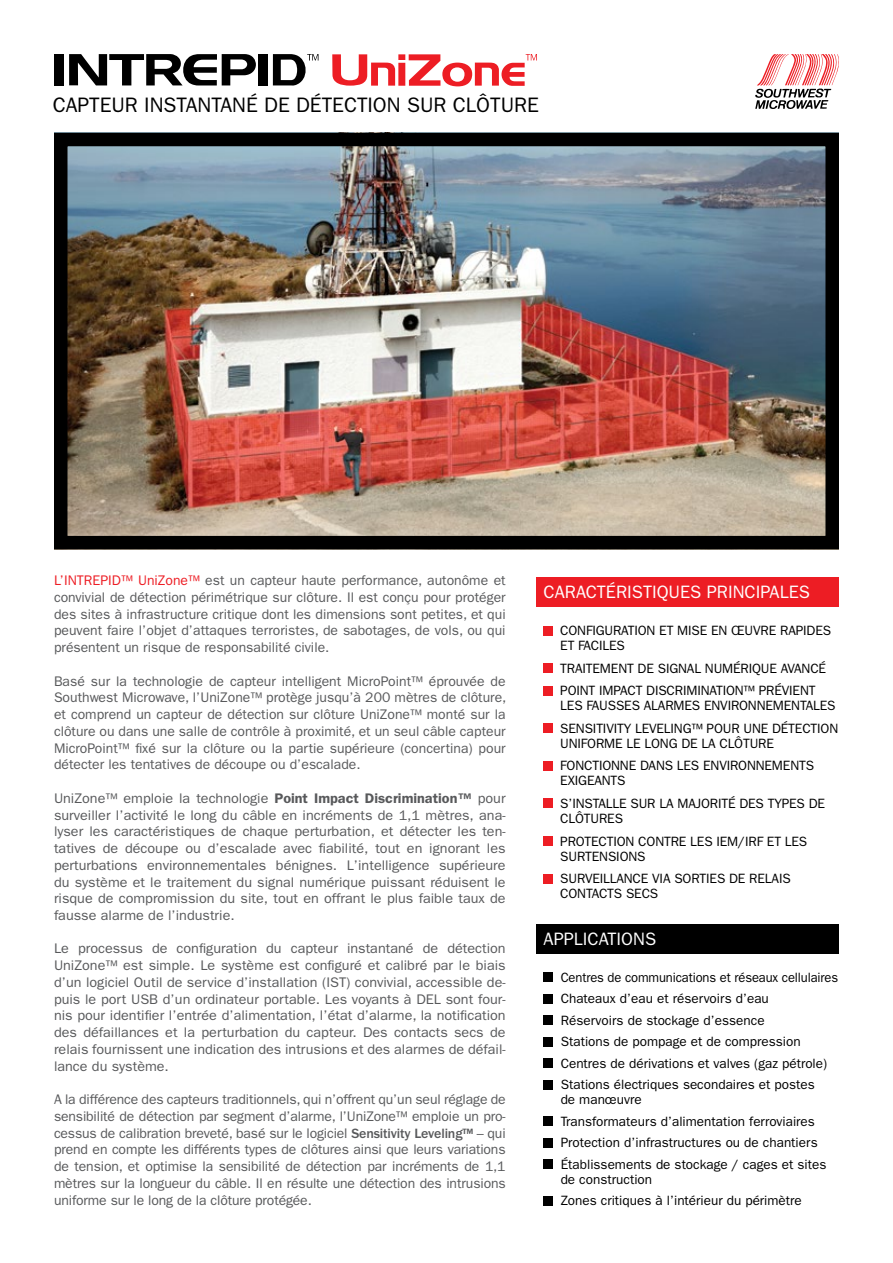
<style>
.page{position:relative;width:893px;height:1263px;background:#fff}
.page>*{position:absolute;margin:0;border:0;box-sizing:border-box;transform-origin:0 0}
.t1{font:21px "ITC Franklin Gothic Std";color:#000}
.t2{font:18px "ITC Franklin Gothic Std";color:#fff}
.t3{font:13.95px/16.8px "ITC Franklin Gothic Std";color:#58595b;text-align:justify}
.t4{font:13.5px/22.5px "ITC Franklin Gothic Std";letter-spacing:-.01em;color:#000}
.t5{font:13.5px/21.5px "ITC Franklin Gothic Std";letter-spacing:-.01em;color:#000;scale:.96 1}
.s1{color:#ed1d24}
.s2{font-weight:600}
.s3{font-weight:500}
</style>
<div class="page">
<div style="left:544px;top:626px;width:9px;height:9px;background:#ed1d24"></div>
<div style="left:544px;top:664px;width:9px;height:9px;background:#ed1d24"></div>
<div style="left:544px;top:686px;width:9px;height:9px;background:#ed1d24"></div>
<div style="left:544px;top:724px;width:9px;height:9px;background:#ed1d24"></div>
<div style="left:544px;top:761px;width:9px;height:9px;background:#ed1d24"></div>
<div style="left:544px;top:799px;width:9px;height:9px;background:#ed1d24"></div>
<div style="left:544px;top:836px;width:9px;height:9px;background:#ed1d24"></div>
<div style="left:544px;top:874px;width:9px;height:9px;background:#ed1d24"></div>
<div style="left:544px;top:973px;width:9px;height:9px;background:#000"></div>
<div style="left:544px;top:994px;width:9px;height:9px;background:#000"></div>
<div style="left:544px;top:1016px;width:9px;height:9px;background:#000"></div>
<div style="left:544px;top:1037px;width:9px;height:9px;background:#000"></div>
<div style="left:544px;top:1059px;width:9px;height:9px;background:#000"></div>
<div style="left:544px;top:1080px;width:9px;height:9px;background:#000"></div>
<div style="left:544px;top:1117px;width:9px;height:9px;background:#000"></div>
<div style="left:544px;top:1138px;width:9px;height:9px;background:#000"></div>
<div style="left:544px;top:1160px;width:9px;height:9px;background:#000"></div>
<div style="left:544px;top:1196px;width:9px;height:9px;background:#000"></div>
<div style="left:537px;top:577px;width:302px;height:30px;background:#ed1d24"></div>
<div style="left:537px;top:924px;width:302px;height:29px;background:#000"></div>
<svg style="left:755px;top:54px;width:84px;height:55px"></svg>
<svg style="left:332px;top:54px;width:205px;height:32px"></svg>
<div style="left:54px;top:54px;width:9px;height:31px;background:#000"></div>
<div style="left:259px;top:54px;width:9px;height:31px;background:#000"></div>
<svg style="left:273px;top:54px;width:45px;height:32px"></svg>
<svg style="left:69px;top:54px;width:187px;height:31px"></svg>
<img style="left:69px;top:148px;width:755px;height:386px">
<div style="left:54px;top:133px;width:785px;height:416px;border:14px solid #000"></div>
<h1 class="t1" style="left:53px;top:93px;width:488px">CAPTEUR INSTANTANÉ DE DÉTECTION SUR CLÔTURE</h1>
<p class="t3" style="left:54px;top:572px;width:453px"><span class="s1">L’INTREPID™ UniZone™</span> est un capteur haute performance, autonôme et convivial de détection périmétrique sur clôture. Il est conçu pour protéger des sites à infrastructure critique dont les dimensions sont petites, et qui peuvent faire l’objet d’attaques terroristes, de sabotages, de vols, ou qui présentent un risque de responsabilité civile.</p>
<p class="t3" style="left:54px;top:672px;width:454px">Basé sur la technologie de capteur intelligent MicroPoint™ éprouvée de Southwest Microwave, l’UniZone™ protège jusqu’à 200 mètres de clôture, et comprend un capteur de détection sur clôture UniZone™ monté sur la clôture ou dans une salle de contrôle à proximité, et un seul câble capteur MicroPoint™ fixé sur la clôture ou la partie supérieure (concertina) pour détecter les tentatives de découpe ou d’escalade.</p>
<p class="t3" style="left:54px;top:790px;width:453px">UniZone™ emploie la technologie <span class="s2">Point Impact Discrimination™</span> pour surveiller l’activité le long du câble en incréments de 1,1 mètres, ana&shy;lyser les caractéristiques de chaque perturbation, et détecter les ten&shy;tatives de découpe ou d’escalade avec fiabilité, tout en ignorant les perturbations environnementales bénignes. L’intelligence supérieure du système et le traitement du signal numérique puissant réduisent le risque de compromission du site, tout en offrant le plus faible taux de fausse alarme de l’industrie.</p>
<p class="t3" style="left:54px;top:940px;width:453px">Le processus de configuration du capteur instantané de détection UniZone™ est simple. Le système est configuré et calibré par le biais d’un logiciel Outil de service d’installation (IST) convivial, accessible de&shy;puis le port USB d’un ordinateur portable. Les voyants à DEL sont four&shy;nis pour identifier l’entrée d’alimentation, l’état d’alarme, la notification des défaillances et la perturbation du capteur. Des contacts secs de relais fournissent une indication des intrusions et des alarmes de défail&shy;lance du système.</p>
<p class="t3" style="left:54px;top:1091px;width:453px">A la différence des capteurs traditionnels, qui n’offrent qu’un seul réglage de sensibilité de détection par segment d’alarme, l’UniZone™ emploie un pro&shy;cessus de calibration breveté, basé sur le logiciel <span class="s3">Sensitivity Leveling™</span> – qui prend en compte les différents types de clôtures ainsi que leurs variations de tension, et optimise la sensibilité de détection par incréments de 1,1 mètres sur la longueur du câble. Il en résulte une détection des intrusions uniforme sur le long de la clôture protégée.</p>
<p class="t2" style="left:544px;top:582px;width:268px">CARACTÉRISTIQUES PRINCIPALES</p>
<p class="t4" style="left:560px;top:623px;width:272px;line-height:15px">CONFIGURATION ET MISE EN ŒUVRE RAPIDES<br>ET FACILES</p>
<p class="t4" style="left:560px;top:657px;width:267px">TRAITEMENT DE SIGNAL NUMÉRIQUE AVANCÉ<br>POINT IMPACT DISCRIMINATION™ PRÉVIENT</p>
<p class="t4" style="left:560px;top:694px;width:279px">LES FAUSSES ALARMES ENVIRONNEMENTALES<br>SENSITIVITY LEVELING™ POUR UNE DÉTECTION</p>
<p class="t4" style="left:560px;top:732px;width:255px">UNIFORME LE LONG DE LA CLÔTURE<br>FONCTIONNE DANS LES ENVIRONNEMENTS</p>
<p class="t4" style="left:560px;top:770px;width:266px">EXIGEANTS<br>S’INSTALLE SUR LA MAJORITÉ DES TYPES DE</p>
<p class="t4" style="left:560px;top:807px;width:249px">CLÔTURES<br>PROTECTION CONTRE LES IEM/IRF ET LES</p>
<p class="t4" style="left:560px;top:845px;width:232px">SURTENSIONS<br>SURVEILLANCE VIA SORTIES DE RELAIS</p>
<p class="t4" style="left:560px;top:882px;width:100px">CONTACTS SECS</p>
<p class="t2" style="left:544px;top:928px;width:114px">APPLICATIONS</p>
<p class="t5" style="left:561px;top:967px;width:291px">Centres de communications et réseaux cellulaires Chateaux d’eau et réservoirs d’eau<br>Réservoirs de stockage d’essence<br>Stations de pompage et de compression Centres de dérivations et valves (gaz pétrole)<br>Stations électriques secondaires et postes</p>
<p class="t4" style="left:561px;top:1089px;width:267px;line-height:21.5px">de manœuvre<br>Transformateurs d’alimentation ferroviaires Protection d’infrastructures ou de chantiers Établissements de stockage / cages et sites</p>
<p class="t4" style="left:561px;top:1168px;width:243px;line-height:21.5px">de construction<br>Zones critiques à l’intérieur du périmètre</p>
</div>
